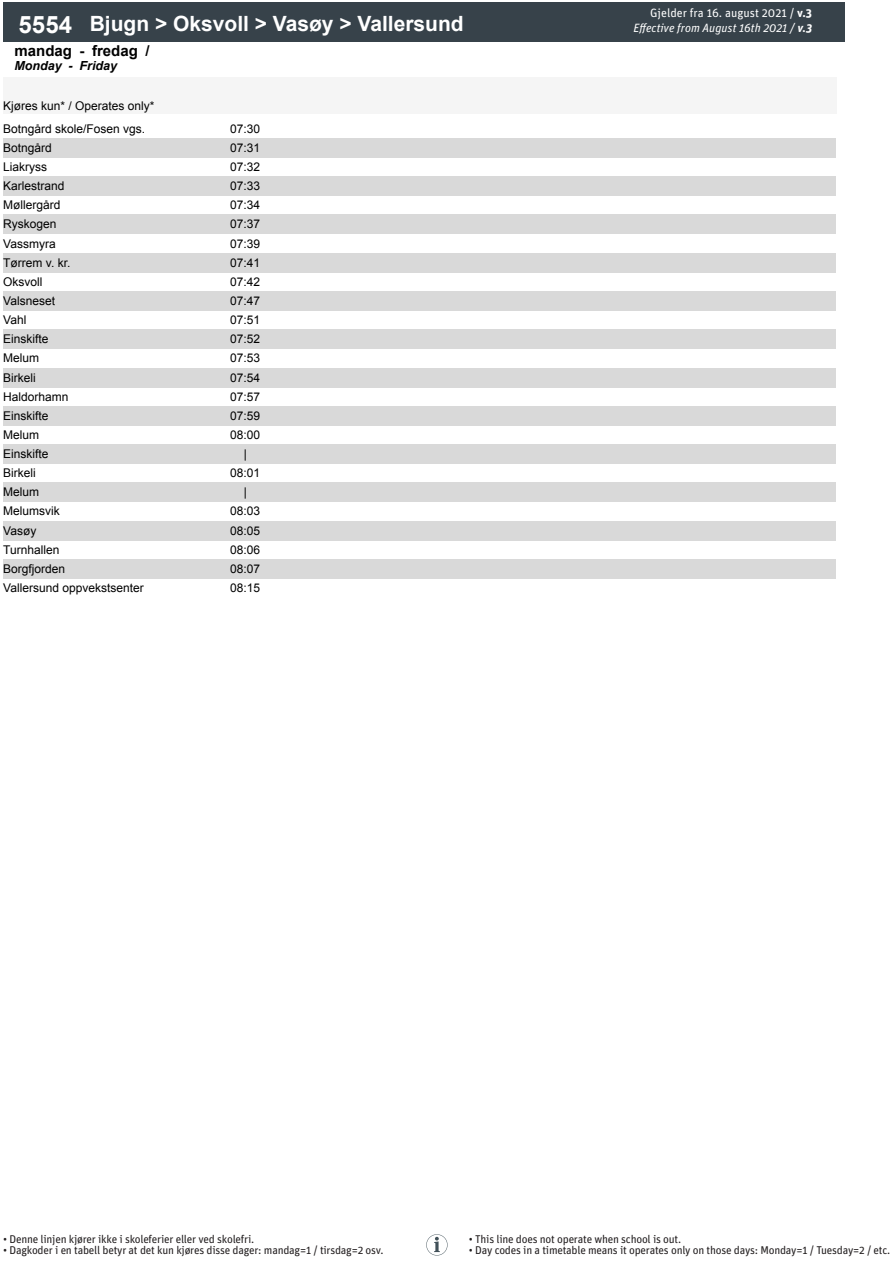
<style>
.page{position:relative;width:893px;height:1263px;background:#fff}
.page>*{position:absolute;margin:0;border:0;box-sizing:border-box;transform-origin:0 0}
.t1{font:700 21px "Arial";color:#fff}
.t2{font:700 15px "Arial";color:#000}
.t3{font:italic 700 12.45px "Arial";color:#000}
.t4{font:12px/22.5px "Arial";color:#000}
.t5{font:italic 12px/14.4px "Unit Pro";color:#fff;text-align:right}
.t6{font:11.25px "Unit Pro";letter-spacing:-.02em;color:#231f20}
.s1{font-size:24px}
.s2{font-style:normal}
.s3{font-weight:700;font-style:normal}
.s4{font-weight:700}
</style>
<div class="page">
<div style="left:3px;top:138px;width:833px;height:20px;background:#d9d9d9"></div>
<div style="left:3px;top:177px;width:833px;height:19px;background:#d9d9d9"></div>
<div style="left:3px;top:215px;width:833px;height:19px;background:#d9d9d9"></div>
<div style="left:3px;top:253px;width:833px;height:19px;background:#d9d9d9"></div>
<div style="left:3px;top:291px;width:833px;height:20px;background:#d9d9d9"></div>
<div style="left:3px;top:330px;width:833px;height:19px;background:#d9d9d9"></div>
<div style="left:3px;top:368px;width:833px;height:19px;background:#d9d9d9"></div>
<div style="left:3px;top:406px;width:833px;height:19px;background:#d9d9d9"></div>
<div style="left:3px;top:444px;width:833px;height:20px;background:#d9d9d9"></div>
<div style="left:3px;top:483px;width:833px;height:19px;background:#d9d9d9"></div>
<div style="left:3px;top:521px;width:833px;height:19px;background:#d9d9d9"></div>
<div style="left:3px;top:559px;width:833px;height:19px;background:#d9d9d9"></div>
<div style="left:3px;top:78px;width:214px;height:36px;background:#f5f5f5"></div>
<div style="left:217px;top:78px;width:56px;height:36px;background:#f5f5f5"></div>
<div style="left:273px;top:78px;width:57px;height:36px;background:#f5f5f5"></div>
<div style="left:330px;top:78px;width:56px;height:36px;background:#f5f5f5"></div>
<div style="left:386px;top:78px;width:56px;height:36px;background:#f5f5f5"></div>
<div style="left:442px;top:78px;width:56px;height:36px;background:#f5f5f5"></div>
<div style="left:498px;top:78px;width:57px;height:36px;background:#f5f5f5"></div>
<div style="left:555px;top:78px;width:56px;height:36px;background:#f5f5f5"></div>
<div style="left:611px;top:78px;width:56px;height:36px;background:#f5f5f5"></div>
<div style="left:667px;top:78px;width:57px;height:36px;background:#f5f5f5"></div>
<div style="left:724px;top:78px;width:56px;height:36px;background:#f5f5f5"></div>
<div style="left:780px;top:78px;width:56px;height:36px;background:#f5f5f5"></div>
<div style="left:3px;top:2px;width:85px;height:40px;background:#37424a"></div>
<div style="left:88px;top:2px;width:757px;height:40px;background:#37424a"></div>
<svg style="left:426px;top:1234px;width:22px;height:21px"></svg>
<p class="t1" style="left:19px;top:9px;width:447px"><span class="s1">5554</span> Bjugn &gt; Oksvoll &gt; Vasøy &gt; Vallersund</p>
<p class="t2" style="left:15px;top:40px;width:137px">mandag - fredag /</p>
<p class="t3" style="left:15px;top:57px;width:104px">Monday - Friday</p>
<p class="t4" style="left:3px;top:95px;width:153px">Kjøres kun* / Operates only*<br>Botngård skole/Fosen vgs.</p>
<p class="t4" style="left:230px;top:117px;width:32px">07:30</p>
<p class="t4" style="left:3px;top:136px;width:50px">Botngård</p>
<p class="t4" style="left:230px;top:136px;width:32px">07:31</p>
<p class="t4" style="left:3px;top:155px;width:45px">Liakryss</p>
<p class="t4" style="left:230px;top:155px;width:32px">07:32</p>
<p class="t4" style="left:3px;top:175px;width:63px">Karlestrand</p>
<p class="t4" style="left:230px;top:175px;width:32px">07:33</p>
<p class="t4" style="left:3px;top:194px;width:59px">Møllergård</p>
<p class="t4" style="left:230px;top:194px;width:32px">07:34</p>
<p class="t4" style="left:3px;top:213px;width:55px">Ryskogen</p>
<p class="t4" style="left:230px;top:213px;width:32px">07:37</p>
<p class="t4" style="left:3px;top:232px;width:54px">Vassmyra</p>
<p class="t4" style="left:230px;top:232px;width:32px">07:39</p>
<p class="t4" style="left:3px;top:251px;width:69px">Tørrem v. kr.</p>
<p class="t4" style="left:230px;top:251px;width:32px">07:41</p>
<p class="t4" style="left:3px;top:270px;width:41px">Oksvoll</p>
<p class="t4" style="left:230px;top:270px;width:32px">07:42</p>
<p class="t4" style="left:3px;top:289px;width:53px">Valsneset</p>
<p class="t4" style="left:230px;top:289px;width:32px">07:47</p>
<p class="t4" style="left:3px;top:309px;width:25px">Vahl</p>
<p class="t4" style="left:230px;top:309px;width:32px">07:51</p>
<p class="t4" style="left:3px;top:328px;width:47px">Einskifte</p>
<p class="t4" style="left:230px;top:328px;width:32px">07:52</p>
<p class="t4" style="left:3px;top:347px;width:37px">Melum</p>
<p class="t4" style="left:230px;top:347px;width:32px">07:53</p>
<p class="t4" style="left:3px;top:366px;width:34px">Birkeli</p>
<p class="t4" style="left:230px;top:366px;width:32px">07:54</p>
<p class="t4" style="left:3px;top:385px;width:67px">Haldorhamn</p>
<p class="t4" style="left:230px;top:385px;width:32px">07:57</p>
<p class="t4" style="left:3px;top:404px;width:47px">Einskifte</p>
<p class="t4" style="left:230px;top:404px;width:32px">07:59</p>
<p class="t4" style="left:3px;top:423px;width:37px">Melum</p>
<p class="t4" style="left:230px;top:423px;width:32px">08:00</p>
<p class="t4" style="left:3px;top:442px;width:47px">Einskifte</p>
<p class="t4" style="left:244px;top:442px;width:5px">|</p>
<p class="t4" style="left:3px;top:462px;width:34px">Birkeli</p>
<p class="t4" style="left:230px;top:462px;width:32px">08:01</p>
<p class="t4" style="left:3px;top:481px;width:37px">Melum</p>
<p class="t4" style="left:244px;top:481px;width:5px">|</p>
<p class="t4" style="left:3px;top:500px;width:58px">Melumsvik</p>
<p class="t4" style="left:230px;top:500px;width:32px">08:03</p>
<p class="t4" style="left:3px;top:519px;width:35px">Vasøy</p>
<p class="t4" style="left:230px;top:519px;width:32px">08:05</p>
<p class="t4" style="left:3px;top:538px;width:58px">Turnhallen</p>
<p class="t4" style="left:230px;top:538px;width:32px">08:06</p>
<p class="t4" style="left:3px;top:557px;width:64px">Borgfjorden</p>
<p class="t4" style="left:230px;top:557px;width:32px">08:07</p>
<p class="t4" style="left:3px;top:576px;width:142px">Vallersund oppvekstsenter</p>
<p class="t4" style="left:230px;top:576px;width:32px">08:15</p>
<p class="t5" style="left:633px;top:5px;width:180px"><span class="s2">Gjelder fra 16. august 2021 /</span> <span class="s3">v.3<br></span>Effective from August 16th 2021 / <span class="s4">v.3</span></p>
<p class="t6" style="left:3px;top:1231px;width:253px">• Denne linjen kjører ikke i skoleferier eller ved skolefri.</p>
<p class="t6" style="left:3px;top:1243px;width:382px">• Dagkoder i en tabell betyr at det kun kjøres disse dager: mandag=1 / tirsdag=2 osv.</p>
<p class="t6" style="left:469px;top:1231px;width:214px">• This line does not operate when school is out.</p>
<p class="t6" style="left:469px;top:1243px;width:423px">• Day codes in a timetable means it operates only on those days: Monday=1 / Tuesday=2 / etc.</p>
</div>
